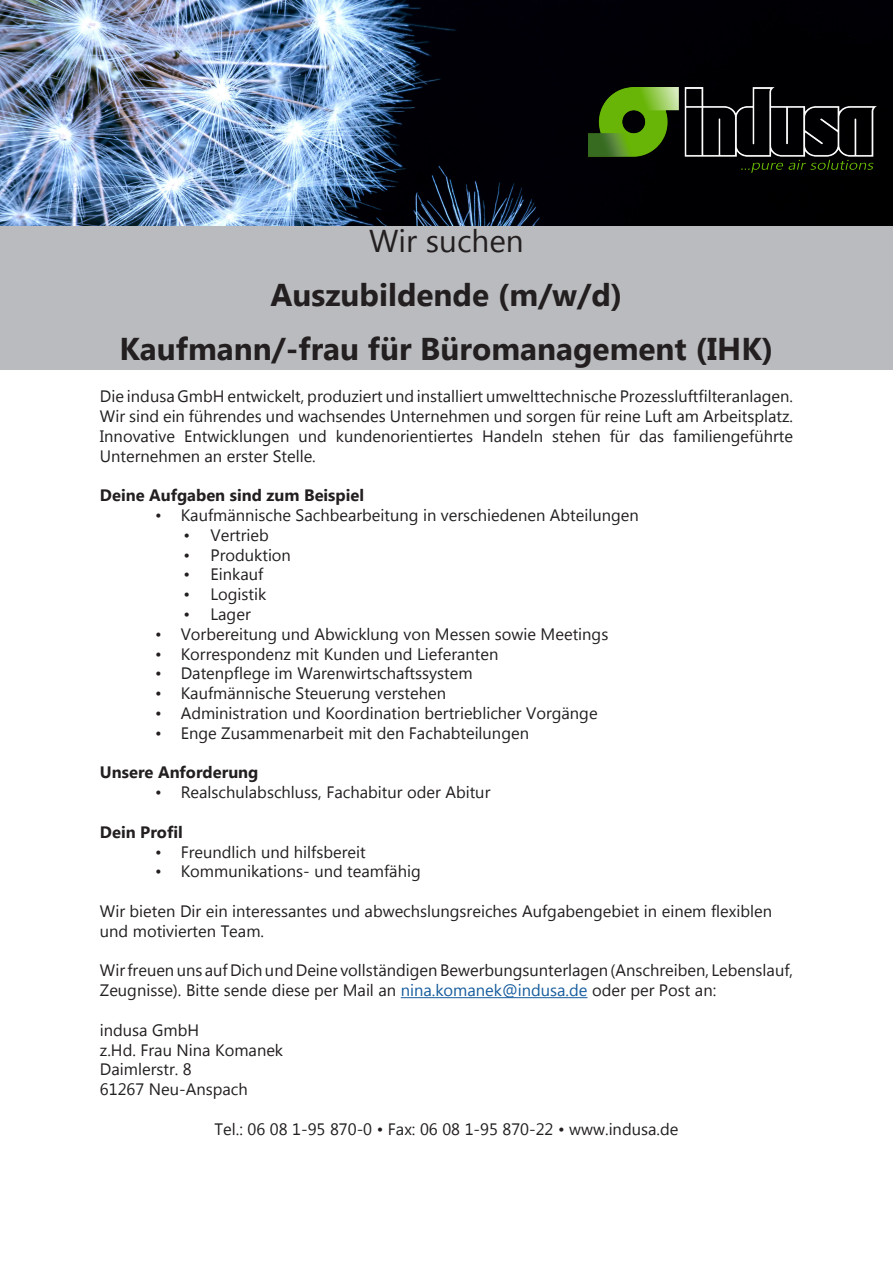
<style>
.page{position:relative;width:893px;height:1263px;background:#fff}
.page>*{position:absolute;margin:0;border:0;box-sizing:border-box;transform-origin:0 0}
.t1{font:700 31.5px "Microsoft New Tai Lue";color:#231f20}
.t2{font:31.5px "Microsoft New Tai Lue";color:#231f20}
.t3{font:16.5px/19.8px "Microsoft New Tai Lue";color:#231f20}
.t4{font:700 16.5px "Microsoft New Tai Lue";color:#231f20}
.s1{color:#175d9e}
</style>
<div class="page">
<hr style="left:401px;top:997px;width:186px;height:1px;background:#175d9e">
<div style="left:0;top:225px;width:893px;height:145px;background:#babbbe"></div>
<img style="left:0;top:0;width:892px;height:225px">
<img style="left:589px;top:88px;width:288px;height:86px">
<p class="t2" style="left:369px;top:223px;width:156px">Wir suchen</p>
<p class="t1" style="left:270px;top:277px;width:354px">Auszubildende (m/w/d)</p>
<p class="t1" style="left:119px;top:331px;width:655px">Kaufmann/-frau für Büromanagement (IHK)</p>
<p class="t3" style="left:100px;top:388px;width:695px;text-align:justify">Die indusa GmbH entwickelt, produziert und installiert umwelttechnische Prozessluftfilteranlagen.<br>Wir sind ein führendes und wachsendes Unternehmen und sorgen für reine Luft am Arbeitsplatz.<br>Innovative Entwicklungen und kundenorientiertes Handeln stehen für das familiengeführte Unternehmen an erster Stelle.</p>
<p class="t4" style="left:100px;top:486px;width:266px">Deine Aufgaben sind zum Beispiel</p>
<p class="t3" style="left:155px;top:507px;width:485px">• Kaufmännische Sachbearbeitung in verschiedenen Abteilungen</p>
<p class="t3" style="left:183px;top:526px;width:87px">• Vertrieb</p>
<p class="t3" style="left:183px;top:546px;width:109px">• Produktion</p>
<p class="t3" style="left:183px;top:566px;width:81px">• Einkauf</p>
<p class="t3" style="left:183px;top:586px;width:84px">• Logistik</p>
<p class="t3" style="left:183px;top:606px;width:69px">• Lager</p>
<p class="t3" style="left:155px;top:625px;width:455px">• Vorbereitung und Abwicklung von Messen sowie Meetings</p>
<p class="t3" style="left:155px;top:645px;width:345px">• Korrespondenz mit Kunden und Lieferanten</p>
<p class="t3" style="left:155px;top:665px;width:319px">• Datenpflege im Warenwirtschaftssystem</p>
<p class="t3" style="left:155px;top:685px;width:292px">• Kaufmännische Steuerung verstehen</p>
<p class="t3" style="left:155px;top:705px;width:444px">• Administration und Koordination bertrieblicher Vorgänge</p>
<p class="t3" style="left:155px;top:724px;width:375px">• Enge Zusammenarbeit mit den Fachabteilungen</p>
<p class="t4" style="left:100px;top:763px;width:160px">Unsere Anforderung</p>
<p class="t3" style="left:155px;top:784px;width:337px">• Realschulabschluss, Fachabitur oder Abitur</p>
<p class="t4" style="left:100px;top:822px;width:84px">Dein Profil</p>
<p class="t3" style="left:155px;top:843px;width:212px">• Freundlich und hilfsbereit</p>
<p class="t3" style="left:155px;top:863px;width:267px">• Kommunikations- und teamfähig</p>
<p class="t3" style="left:100px;top:903px;width:674px">Wir bieten Dir ein interessantes und abwechslungsreiches Aufgabengebiet in einem flexiblen und motivierten Team.</p>
<p class="t3" style="left:100px;top:962px;width:695px">Wir freuen uns auf Dich und Deine vollständigen Bewerbungsunterlagen (Anschreiben, Lebenslauf,<br>Zeugnisse). Bitte sende diese per Mail an <span class="s1">nina.komanek@indusa.de</span> oder per Post an:</p>
<p class="t3" style="left:100px;top:1021px;width:101px">indusa GmbH</p>
<p class="t3" style="left:100px;top:1041px;width:185px">z.Hd. Frau Nina Komanek</p>
<p class="t3" style="left:100px;top:1061px;width:93px">Daimlerstr. 8</p>
<p class="t3" style="left:100px;top:1081px;width:149px">61267 Neu-Anspach</p>
<p class="t3" style="left:215px;top:1120px;width:465px">Tel.: 06 08 1-95 870-0 • Fax: 06 08 1-95 870-22 • www.indusa.de</p>
</div>
